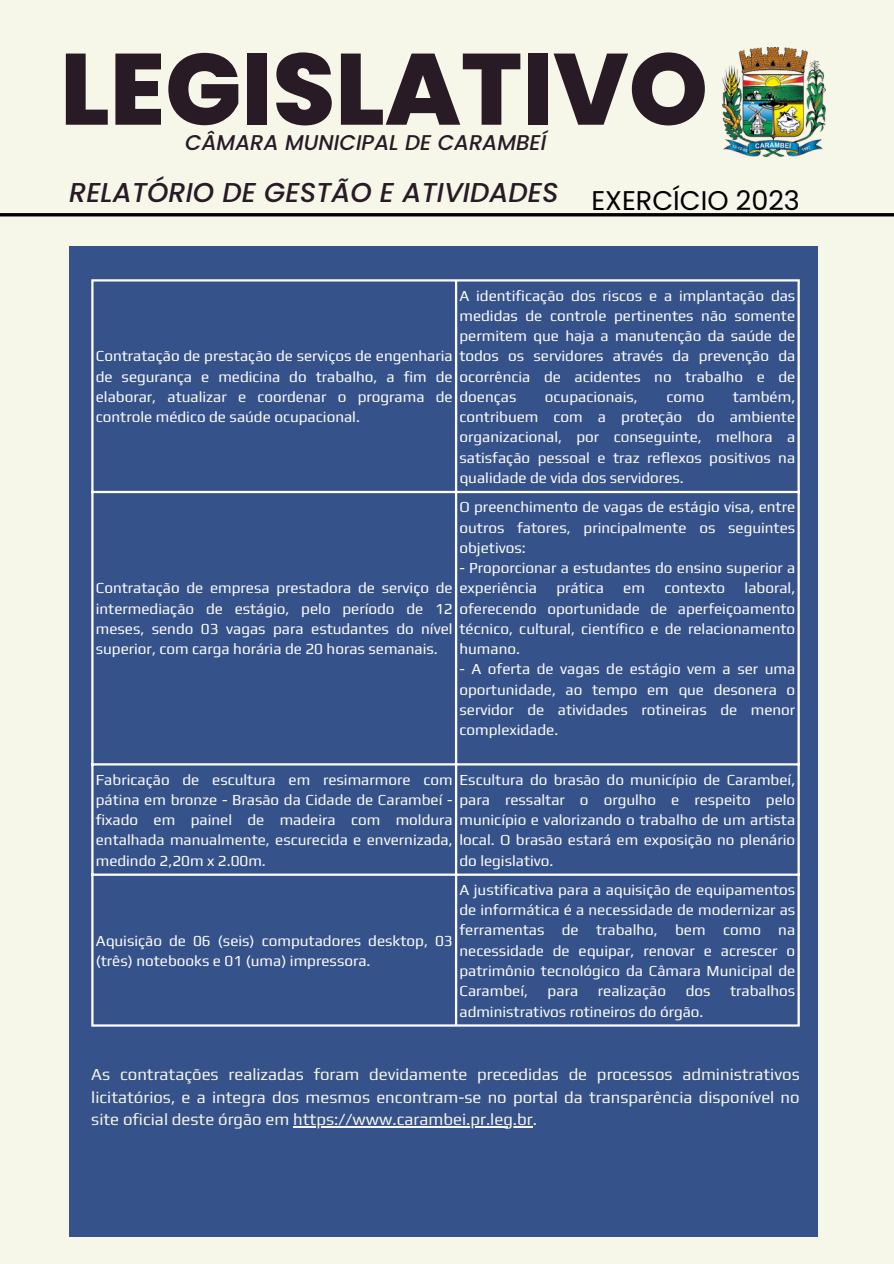
<style>
.page{position:relative;width:894px;height:1264px;background:#fff}
.page>*{position:absolute;margin:0;border:0;box-sizing:border-box;transform-origin:0 0}
.t1{font:800 100.95px "Poppins";color:#291b25}
.t2{font:italic 500 27.3px "Poppins";color:#291b25}
.t3{font:27px "Poppins";color:#000}
.t4{font:italic 500 21.3px "Poppins";color:#291b25}
.t5{font:16.8px/22.5px "Play";color:#f6f6e9;text-align:justify}
.t6{font:15.3px/20.2px "Play";color:#fff;text-align:justify}
</style>
<div class="page">
<div style="left:0;top:0;width:893px;height:1263px;background:#f6f6e9"></div>
<hr style="left:0;top:213px;width:893px;height:3px;background:#000">
<img style="left:722px;top:47px;width:103px;height:109px">
<div style="left:69px;top:247px;width:748px;height:990px;background:#36528b"></div>
<hr style="left:91px;top:281px;width:2px;height:743px;background:#fff">
<hr style="left:455px;top:281px;width:2px;height:743px;background:#fff">
<hr style="left:797px;top:281px;width:2px;height:743px;background:#fff">
<hr style="left:91px;top:279px;width:708px;height:2px;background:#fff">
<hr style="left:91px;top:491px;width:708px;height:2px;background:#fff">
<hr style="left:91px;top:763px;width:708px;height:2px;background:#fff">
<hr style="left:91px;top:873px;width:708px;height:2px;background:#fff">
<hr style="left:91px;top:1024px;width:708px;height:2px;background:#fff">
<hr style="left:293px;top:1126px;width:239px;height:1px;background:#f6f6e9">
<p class="t1" style="left:60px;top:19px;width:649px">LEGISLATIVO</p>
<p class="t4" style="left:185px;top:128px;width:362px">CÂMARA MUNICIPAL DE CARAMBEÍ</p>
<p class="t3" style="left:591px;top:181px;width:210px">EXERCÍCIO 2023</p>
<p class="t2" style="left:69px;top:173px;width:490px">RELATÓRIO DE GESTÃO E ATIVIDADES</p>
<h2 class="t6" style="left:459px;top:285px;width:337px">A identificação dos riscos e a implantação das medidas de controle pertinentes não somente permitem que haja a manutenção da saúde de</h2>
<h4 class="t6" style="left:96px;top:346px;width:700px;text-align:left">Contratação de prestação de serviços de engenharia todos os servidores através da prevenção da de segurança e medicina do trabalho, a fim de ocorrência de acidentes no trabalho e de elaborar, atualizar e coordenar o programa de doenças<br>controle médico de saúde ocupacional.</h4>
<h2 class="t6" style="left:459px;top:386px;width:337px;text-indent:273px">também, contribuem com a proteção do ambiente organizacional, por conseguinte, melhora a satisfação pessoal e traz reflexos positivos na qualidade de vida dos servidores.</h2>
<h2 class="t6" style="left:544px;top:386px;width:94px">ocupacionais,</h2>
<h2 class="t6" style="left:666px;top:386px;width:39px">como</h2>
<p class="t6" style="left:459px;top:496px;width:337px">O preenchimento de vagas de estágio visa, entre outros fatores, principalmente os seguintes objetivos:</p>
<p class="t6" style="left:556px;top:557px;width:240px;text-indent:-97px">- Proporcionar a estudantes do ensino superior a prática</p>
<h3 class="t6" style="left:96px;top:577px;width:700px;text-align:left">Contratação de empresa prestadora de serviço de experiência<br>intermediação de estágio, pelo período de 12 oferecendo oportunidade de aperfeiçoamento meses, sendo 03 vagas para estudantes do nível técnico, cultural, científico e de relacionamento superior, com carga horária de 20 horas semanais.</h3>
<p class="t6" style="left:623px;top:577px;width:23px">em</p>
<p class="t6" style="left:664px;top:577px;width:62px">contexto</p>
<p class="t6" style="left:744px;top:577px;width:52px">laboral,</p>
<p class="t6" style="left:459px;top:638px;width:62px">humano.</p>
<p class="t6" style="left:459px;top:658px;width:337px">- A oferta de vagas de estágio vem a ser uma oportunidade, ao tempo em que desonera o servidor de atividades rotineiras de menor complexidade.</p>
<p class="t6" style="left:96px;top:769px;width:700px">Fabricação de escultura em resimarmore com Escultura do brasão do município de Carambeí, pátina em bronze - Brasão da Cidade de Carambeí - para ressaltar o orgulho e respeito pelo fixado em painel de madeira com moldura município e valorizando o trabalho de um artista entalhada manualmente, escurecida e envernizada, local. O brasão estará em exposição no plenário medindo 2,20m x 2.00m.</p>
<p class="t6" style="left:459px;top:850px;width:95px">do legislativo.</p>
<p class="t6" style="left:96px;top:930px;width:358px">Aquisição de 06 (seis) computadores desktop, 03 (três) notebooks e 01 (uma) impressora.</p>
<p class="t6" style="left:459px;top:879px;width:337px">A justificativa para a aquisição de equipamentos de informática é a necessidade de modernizar as ferramentas de trabalho, bem como na necessidade de equipar, renovar e acrescer o patrimônio tecnológico da Câmara Municipal de Carambeí,</p>
<p class="t6" style="left:547px;top:980px;width:32px">para</p>
<p class="t6" style="left:597px;top:980px;width:70px">realização</p>
<p class="t6" style="left:685px;top:980px;width:26px">dos</p>
<p class="t6" style="left:729px;top:980px;width:67px">trabalhos</p>
<p class="t6" style="left:459px;top:1000px;width:245px">administrativos rotineiros do órgão.</p>
<p class="t5" style="left:91px;top:1062px;width:709px">As contratações realizadas foram devidamente precedidas de processos administrativos licitatórios, e a integra dos mesmos encontram-se no portal da transparência disponível no site oficial deste órgão em https://www.carambei.pr.leg.br.</p>
</div>
